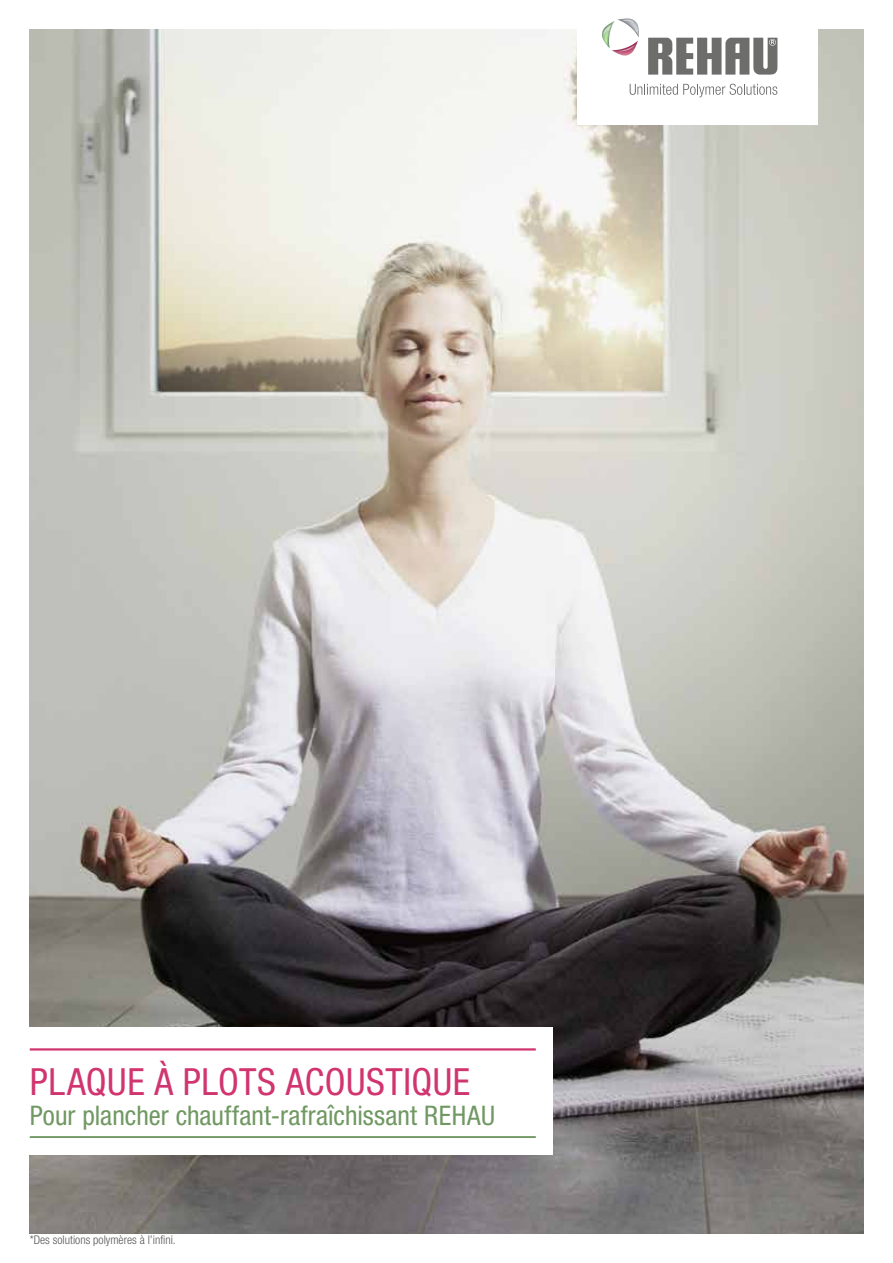
<style>
.page{position:relative;width:893px;height:1263px;background:#fff}
.page>*{position:absolute;margin:0;border:0;box-sizing:border-box;transform-origin:0 0}
.t1{font:condensed 37.5px "Helvetica Neue LT Pro";letter-spacing:.015em;color:#d1356f}
.t2{font:condensed 27px "Helvetica Neue LT Std";letter-spacing:.005em;color:#709862}
.t3{font:300 condensed 12px "Helvetica Neue LT Std";color:#575756}
</style>
<div class="page">
<img style="left:30px;top:30px;width:833px;height:1203px">
<div style="left:578px;top:0;width:240px;height:125px;background:#fff"></div>
<svg style="left:630px;top:84px;width:147px;height:13px"></svg>
<svg style="left:648px;top:38px;width:129px;height:37px"></svg>
<svg style="left:602px;top:18px;width:37px;height:38px"></svg>
<div style="left:0;top:1027px;width:553px;height:127px;background:#fff"></div>
<hr style="left:30px;top:1048px;width:506px;height:2px;background:#d1356f">
<hr style="left:30px;top:1136px;width:506px;height:2px;background:#709862">
<h1 class="t1" style="left:30px;top:1060px;width:442px">PLAQUE À PLOTS ACOUSTIQUE</h1>
<p class="t2" style="left:30px;top:1099px;width:467px">Pour plancher chauffant-rafraîchissant REHAU</p>
<p class="t3" style="left:30px;top:1232px;width:148px">*Des solutions polymères à l’infini.</p>
</div>
